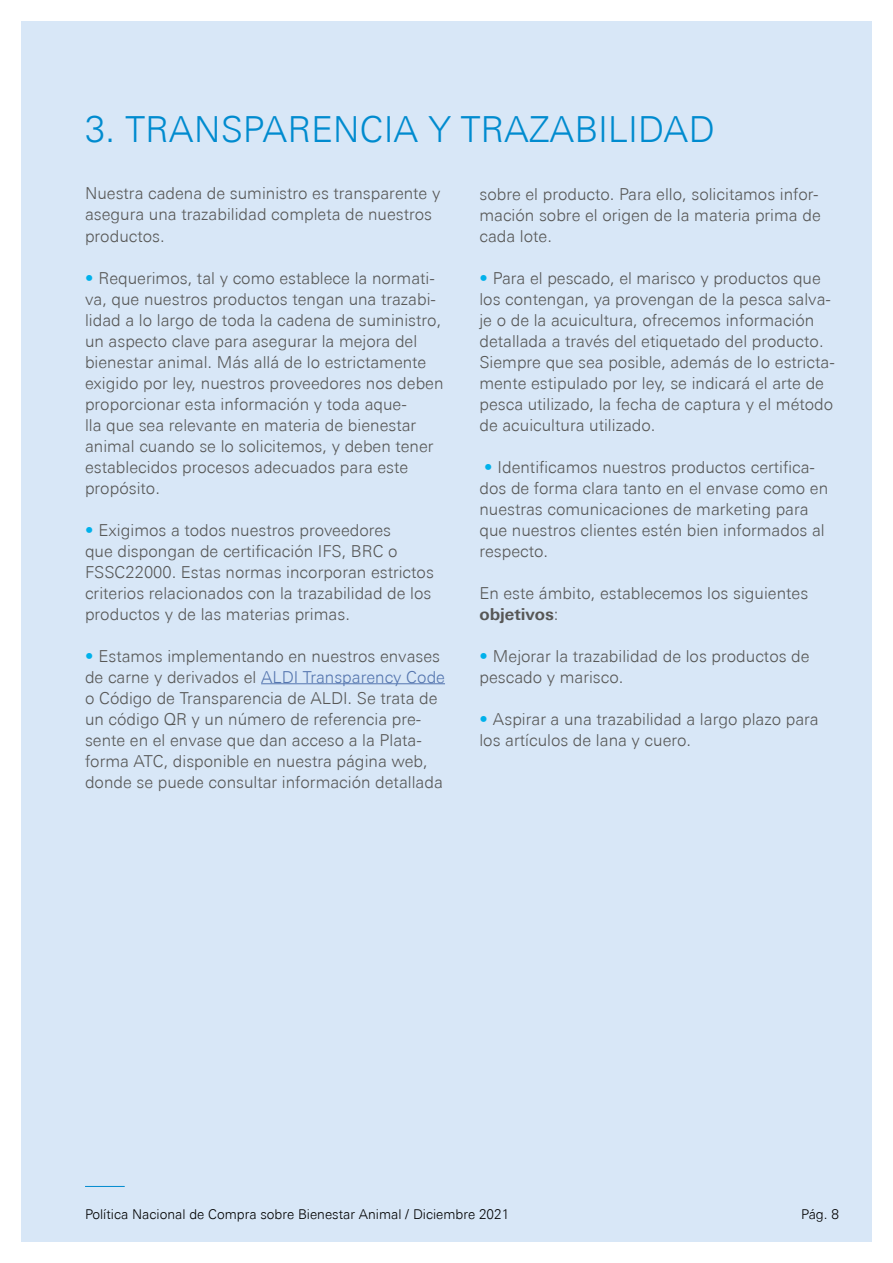
<style>
.page{position:relative;width:893px;height:1263px;background:#fff}
.page>*{position:absolute;margin:0;border:0;box-sizing:border-box;transform-origin:0 0}
.t1{font:300 36px "Univers Next Pro";color:#008bcf}
.t2{font:300 16.5px/21px "Univers Next Pro";color:#575756}
.t3{font:300 13.5px "Univers Next Pro";color:#000}
.s1{font-weight:700;color:#00b1eb}
.s2{color:#5576af}
.s3{font-weight:700}
</style>
<div class="page">
<div style="left:21px;top:21px;width:851px;height:1221px;background:#d8e7f7"></div>
<hr style="left:85px;top:1186px;width:40px;height:1px;background:#008bcf">
<hr style="left:261px;top:683px;width:184px;height:1px;background:#5576af">
<h1 class="t1" style="left:85px;top:108px;width:631px">3. TRANSPARENCIA Y TRAZABILIDAD</h1>
<p class="t2" style="left:85px;top:183px;width:357px">Nuestra cadena de suministro es transparente y asegura una trazabilidad completa de nuestros productos.</p>
<p class="t2" style="left:85px;top:267px;width:360px"><span class="s1">•</span> Requerimos, tal y como establece la normati&shy;va, que nuestros productos tengan una trazabi&shy;lidad a lo largo de toda la cadena de suministro, un aspecto clave para asegurar la mejora del bienestar animal. Más allá de lo estrictamente exigido por ley, nuestros proveedores nos deben proporcionar esta información y toda aque-<br>lla que sea relevante en materia de bienestar animal cuando se lo solicitemos, y deben tener establecidos procesos adecuados para este propósito.</p>
<p class="t2" style="left:85px;top:519px;width:350px"><span class="s1">•</span> Exigimos a todos nuestros proveedores<br>que dispongan de certificación IFS, BRC o FSSC22000. Estas normas incorporan estrictos criterios relacionados con la trazabilidad de los productos y de las materias primas.</p>
<p class="t2" style="left:85px;top:645px;width:361px"><span class="s1">•</span> Estamos implementando en nuestros envases de carne y derivados el <span class="s2">ALDI Transparency Code </span>o Código de Transparencia de ALDI. Se trata de un código QR y un número de referencia pre&shy;sente en el envase que dan acceso a la Plata&shy;forma ATC, disponible en nuestra página web, donde se puede consultar información detallada</p>
<p class="t2" style="left:479px;top:183px;width:343px">sobre el producto. Para ello, solicitamos infor&shy;mación sobre el origen de la materia prima de cada lote.</p>
<p class="t2" style="left:479px;top:267px;width:357px"><span class="s1">•</span> Para el pescado, el marisco y productos que los contengan, ya provengan de la pesca salva&shy;je o de la acuicultura, ofrecemos información detallada a través del etiquetado del producto.<br>Siempre que sea posible, además de lo estricta&shy;mente estipulado por ley, se indicará el arte de pesca utilizado, la fecha de captura y el método de acuicultura utilizado.</p>
<p class="t2" style="left:479px;top:456px;width:350px"><span class="s1">•</span> Identificamos nuestros productos certifica&shy;dos de forma clara tanto en el envase como en nuestras comunicaciones de marketing para que nuestros clientes estén bien informados al respecto.</p>
<p class="t2" style="left:479px;top:582px;width:330px">En este ámbito, establecemos los siguientes <span class="s3">objetivos</span>:</p>
<p class="t2" style="left:479px;top:645px;width:332px"><span class="s1">•</span> Mejorar la trazabilidad de los productos de pescado y marisco.</p>
<p class="t2" style="left:479px;top:708px;width:341px"><span class="s1">•</span> Aspirar a una trazabilidad a largo plazo para los artículos de lana y cuero.</p>
<p class="t3" style="left:85px;top:1206px;width:356px">Intern tional Buying P licy for Cotton | A of January 2020</p>
<p class="t3" style="left:797px;top:1206px;width:43px">Seite 8</p>
<p class="t3" style="left:85px;top:1206px;width:426px">Política Nacional de Compra sobre Bienestar Animal / Diciembre 2021</p>
<p class="t3" style="left:801px;top:1206px;width:28px">Pág.</p>
</div>
